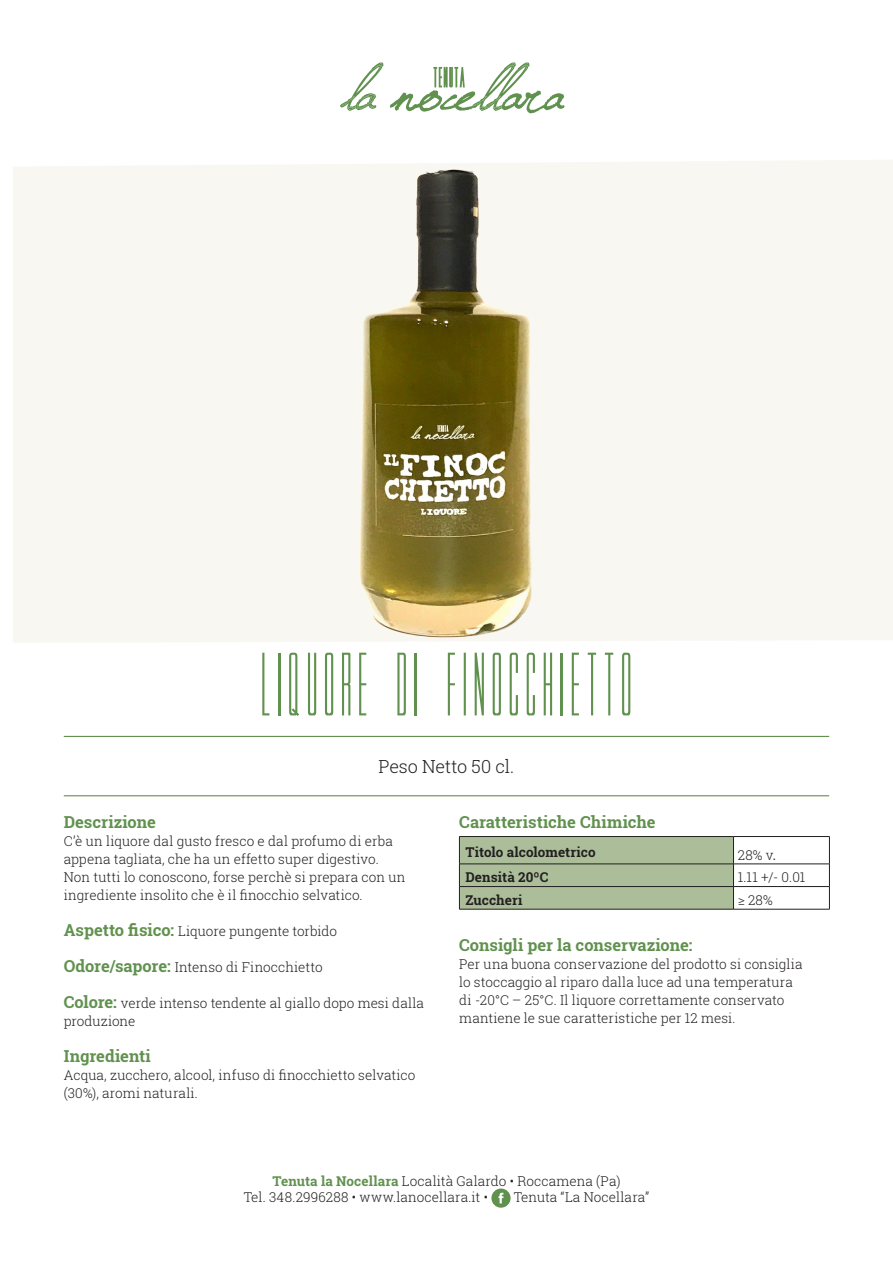
<style>
.page{position:relative;width:893px;height:1263px;background:#fff}
.page>*{position:absolute;margin:0;border:0;box-sizing:border-box;transform-origin:0 0}
.t1{font:90px "Movie Letters";color:#61914f}
.t2{font:300 18px "Roboto Slab";letter-spacing:-.02em;color:#231f20}
.t3{font:700 16.5px "Roboto Slab";color:#61914f}
.t4{font:300 13.5px/18px "Roboto Slab";letter-spacing:.005em;color:#231f20}
.t5{font:700 13.5px "Roboto Slab";letter-spacing:.005em;color:#231f20}
.s1{font-weight:700;font-size:16.5px;color:#61914f}
.s2{font-size:18px}
.s3{font-weight:700;color:#61914f}
</style>
<div class="page">
<svg style="left:491px;top:1188px;width:20px;height:20px"></svg>
<svg style="left:340px;top:63px;width:43px;height:48px"></svg>
<svg style="left:390px;top:63px;width:174px;height:50px"></svg>
<hr style="left:733px;top:836px;width:97px;height:1px;background:#231f20">
<hr style="left:733px;top:864px;width:97px;height:1px;background:#231f20">
<hr style="left:733px;top:886px;width:97px;height:1px;background:#231f20">
<svg style="left:459px;top:836px;width:275px;height:73px;background:#a2b391"></svg>
<svg style="left:829px;top:837px;width:1px;height:72px"></svg>
<hr style="left:459px;top:909px;width:274px;height:1px;background:#231f20">
<hr style="left:733px;top:909px;width:97px;height:1px;background:#231f20">
<hr style="left:64px;top:736px;width:765px;height:1px;background:#61914f">
<hr style="left:64px;top:795px;width:765px;height:1px;background:#61914f">
<div style="left:13px;top:160px;width:880px;height:483px;background:#f8f7f2"></div>
<img style="left:238px;top:160px;width:423px;height:483px">
<h1 class="t1" style="left:258px;top:640px;width:378px">LIQUORE DI FINOCCHIETTO</h1>
<h2 class="t2" style="left:379px;top:754px;width:137px">Peso Netto 50 cl.</h2>
<p class="t3" style="left:64px;top:811px;width:94px">Descrizione</p>
<p class="t4" style="left:64px;top:832px;width:343px">C’è un liquore dal gusto fresco e dal profumo di erba appena tagliata, che ha un effetto super digestivo.<br>Non tutti lo conoscono, forse perchè si prepara con un ingrediente insolito che è il finocchio selvatico.</p>
<p class="t4" style="left:64px;top:922px;width:275px"><span class="s1">Aspetto fisico:</span> Liquore pungente torbido</p>
<p class="t4" style="left:64px;top:958px;width:260px"><span class="s1">Odore/sapore:</span> Intenso di Finocchietto</p>
<p class="t4" style="left:64px;top:994px;width:362px"><span class="s1">Colore:</span> verde intenso tendente al giallo dopo mesi dalla produzione</p>
<p class="t3" style="left:64px;top:1045px;width:89px">Ingredienti</p>
<p class="t4" style="left:64px;top:1066px;width:353px">Acqua, zucchero, alcool, infuso di finocchietto selvatico (30%), aromi naturali.</p>
<p class="t3" style="left:459px;top:811px;width:198px">Caratteristiche Chimiche</p>
<p class="t5" style="left:465px;top:843px;width:132px">Titolo alcolometrico</p>
<p class="t4" style="left:738px;top:845px;width:40px">28% v<span class="s2">.</span></p>
<p class="t5" style="left:465px;top:868px;width:85px">Densità 20ºC</p>
<p class="t4" style="left:738px;top:868px;width:69px">1.11 +/- 0.01</p>
<p class="t5" style="left:465px;top:891px;width:58px">Zuccheri</p>
<p class="t4" style="left:738px;top:891px;width:37px">≥ 28%</p>
<p class="t3" style="left:459px;top:934px;width:235px">Consigli per la conservazione:</p>
<p class="t4" style="left:459px;top:955px;width:345px">Per una buona conservazione del prodotto si consiglia lo stoccaggio al riparo dalla luce ad una temperatura di -20°C – 25°C. Il liquore correttamente conservato mantiene le sue caratteristiche per 12 mesi.</p>
<p class="t4" style="left:244px;top:1172px;width:378px;line-height:16.5px;text-indent:29px"><span class="s3">Tenuta la Nocellara</span> Località Galardo • Roccamena (Pa)<br>Tel. 348.2996288 • www.lanocellara.it •</p>
<p class="t4" style="left:514px;top:1188px;width:137px">Tenuta “La Nocellara”</p>
</div>
